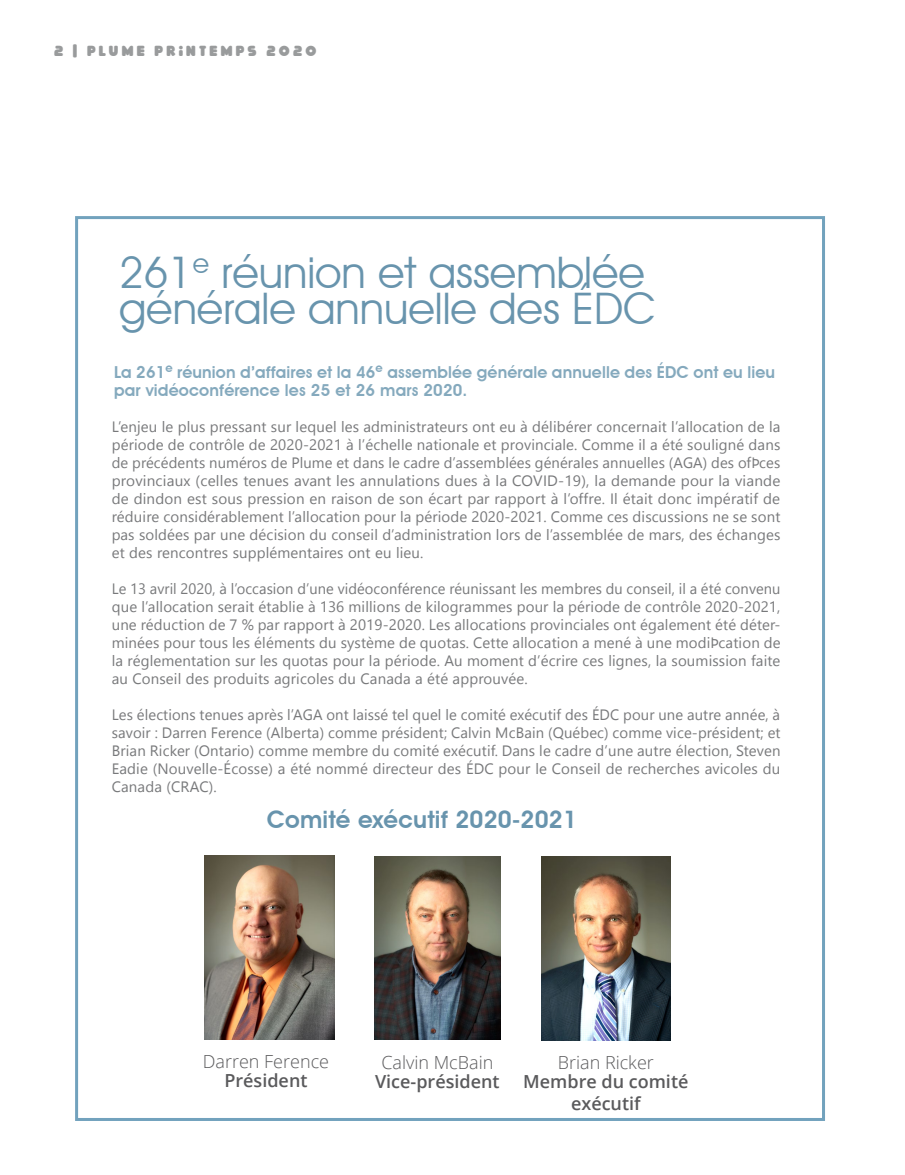
<style>
.page{position:relative;width:905px;height:1175px;background:#fff}
.page>*{position:absolute;margin:0;border:0;box-sizing:border-box;transform-origin:0 0}
.t1{font:43.5px/36px "Avant Garde IT Cby BT";color:#6894ad}
.t2{font:600 24px "Avant Garde IT Cby BT";letter-spacing:.01em;color:#6894ad}
.t3{font:600 18px/21.6px "Open Sans";color:#5a5a5c;text-align:center}
.t4{font:300 18px "Open Sans";color:#5a5a5c}
.t5{font:600 16.5px/18px "Avant Garde IT Cby BT";letter-spacing:.01em;color:#6694ad}
.t6{font:15px "Segoe UI Emoji";color:#78797b}
.t7{font:15px "Delicious";letter-spacing:.215em;color:#999b9c}
</style>
<div class="page">
<img style="left:205px;top:855px;width:129px;height:184px">
<img style="left:374px;top:856px;width:127px;height:184px">
<img style="left:541px;top:856px;width:129px;height:184px">
<p class="t7" style="left:54px;top:45px;width:264px">2 | PLUME PRINTEMPS 2020</p>
<h1 class="t1" style="left:119px;top:254px;width:538px">261<sup>e</sup> réunion et assemblée générale annuelle des ÉDC</h1>
<p class="t5" style="left:114px;top:363px;width:662px">La 261<sup>e</sup> réunion d’affaires et la 46<sup>e</sup> assemblée générale annuelle des ÉDC ont eu lieu par vidéoconférence les 25 et 26 mars 2020.</p>
<p class="t6" style="left:128px;top:418px;width:38px">■ ◆ ●</p>
<p class="t6" style="left:187px;top:418px;width:20px">●◆▲</p>
<p class="t6" style="left:232px;top:418px;width:129px">▲▲ ■▼ ▲◆ ● ❑◆ ● ● ▲</p>
<p class="t6" style="left:397px;top:418px;width:132px">■▲▼ ▼ ◆▲ □■▼ ◆ →</p>
<p class="t6" style="left:549px;top:418px;width:5px">●</p>
<p class="t6" style="left:641px;top:418px;width:103px">■ ▼ ● ●●□ ▼□■</p>
<p class="t6" style="left:769px;top:418px;width:5px">●</p>
<p class="t6" style="left:196px;top:436px;width:42px">□■▼ ●</p>
<p class="t6" style="left:397px;top:436px;width:76px">●● ■ ▼□■ ●</p>
<p class="t6" style="left:491px;top:436px;width:54px">▼ □❖■</p>
<p class="t6" style="left:642px;top:436px;width:96px">● ▼ ▲□◆● ■</p>
<p class="t6" style="left:185px;top:454px;width:42px">■▼▲ ■◆</p>
<p class="t6" style="left:344px;top:454px;width:49px">▼ ■▲ ●</p>
<p class="t6" style="left:551px;top:454px;width:115px">■ ●▲ ■■◆●●▲</p>
<p class="t6" style="left:126px;top:472px;width:31px">□❖■</p>
<p class="t6" style="left:175px;top:472px;width:326px">◆ ●● ▲ ▼ ■◆ ▲ ❖ ■▼ ● ▲ ■■◆● ▼□■▲ ◆ ▲ → ●</p>
<p class="t6" style="left:594px;top:472px;width:5px">●</p>
<p class="t6" style="left:650px;top:472px;width:115px">■ □◆ ● ❖ ■</p>
<p class="t6" style="left:147px;top:490px;width:97px">■ □■ ▲▼ ▲□◆▲</p>
<p class="t6" style="left:270px;top:490px;width:58px">▲▲ □■ ■</p>
<p class="t6" style="left:348px;top:490px;width:26px">▲□■</p>
<p class="t6" style="left:399px;top:490px;width:26px">▲□■</p>
<p class="t6" style="left:526px;top:490px;width:54px">□▼ → ●□</p>
<p class="t6" style="left:614px;top:490px;width:72px">● ▼ ▼ □■</p>
<p class="t6" style="left:134px;top:508px;width:62px">◆ □■▲</p>
<p class="t6" style="left:237px;top:508px;width:168px">● ■▼ ● ●●□ ▼ □■ □◆ ●</p>
<p class="t6" style="left:622px;top:508px;width:160px">▲ ▲ ◆▲▲ □■▲ ■ ▲ ▲□■▼</p>
<p class="t6" style="left:128px;top:526px;width:31px">▲ ▲□●</p>
<p class="t6" style="left:183px;top:526px;width:55px">▲ ◆■</p>
<p class="t6" style="left:277px;top:526px;width:102px">▲ □■ ◆ □■▲ ●</p>
<p class="t6" style="left:428px;top:526px;width:94px">■▲▼ ▼□■ ●□▲</p>
<p class="t6" style="left:546px;top:526px;width:29px">● ▲▲</p>
<p class="t6" style="left:603px;top:526px;width:5px">●</p>
<p class="t6" style="left:120px;top:544px;width:151px">▼ ▲ ■ □■▼ ▲ ▲◆ ●</p>
<p class="t6" style="left:337px;top:544px;width:84px">▲ □■▼ ◆ ● ◆</p>
<p class="t6" style="left:138px;top:580px;width:40px">✓ ❖ ●</p>
<p class="t6" style="left:219px;top:580px;width:27px">→ ●□</p>
<p class="t6" style="left:267px;top:580px;width:80px">▲ □■ ◆■ ❖</p>
<p class="t6" style="left:365px;top:580px;width:34px">□ □■</p>
<p class="t6" style="left:422px;top:580px;width:116px">■ ◆■▲▲ ■▼ ● ▲</p>
<p class="t6" style="left:595px;top:580px;width:92px">▲ ◆ □■▲ ● ●</p>
<p class="t6" style="left:708px;top:580px;width:73px">▼ □■❖ ■◆</p>
<p class="t6" style="left:112px;top:598px;width:114px">❑◆ ● ●●□ ▼ □■ ▲</p>
<p class="t6" style="left:249px;top:598px;width:88px">▼ ▼ ● → ✓</p>
<p class="t6" style="left:365px;top:598px;width:37px">●● □■▲</p>
<p class="t6" style="left:506px;top:598px;width:52px">▲ □◆ ●</p>
<p class="t6" style="left:652px;top:598px;width:42px">□■▼ ●</p>
<p class="t6" style="left:163px;top:616px;width:44px">◆ ▼□■</p>
<p class="t6" style="left:314px;top:616px;width:33px">□ ▼ →</p>
<p class="t6" style="left:444px;top:616px;width:194px">▲ ●●□ ▼ □■▲ □❖ ■ ● ▲ □■▼</p>
<p class="t6" style="left:665px;top:616px;width:65px">● ■▼ ▼</p>
<p class="t6" style="left:129px;top:634px;width:139px">■ ▲ □◆ ▼□◆▲ ● ▲ ●</p>
<p class="t6" style="left:295px;top:634px;width:80px">■▼▲ ◆ ▲ ▲▼➔</p>
<p class="t6" style="left:420px;top:634px;width:47px">❑◆□▼ ▲</p>
<p class="t6" style="left:520px;top:634px;width:59px">●●□ ▼ □■</p>
<p class="t6" style="left:614px;top:634px;width:51px">■ → ◆■</p>
<p class="t6" style="left:689px;top:634px;width:72px">□ ▼□■</p>
<p class="t6" style="left:182px;top:652px;width:191px">■▼ ▼ □■ ▲◆ ● ▲ ❑◆□▼ ▲ □◆ ●</p>
<p class="t6" style="left:411px;top:652px;width:80px">□ ◆ □</p>
<p class="t6" style="left:597px;top:652px;width:151px">▲ ● ■ ▲ ● ▲□◆ ▲▲□■</p>
<p class="t6" style="left:119px;top:670px;width:63px">◆ □■▲ ●</p>
<p class="t6" style="left:203px;top:670px;width:68px">▲ □ ◆▼▲</p>
<p class="t6" style="left:307px;top:670px;width:50px">□● ▲ ◆</p>
<p class="t6" style="left:378px;top:670px;width:10px">■</p>
<p class="t6" style="left:483px;top:670px;width:26px">□◆❖</p>
<p class="t6" style="left:127px;top:706px;width:118px">▲ ● ▼□■▲ ▼ ■◆ ▲</p>
<p class="t6" style="left:269px;top:706px;width:23px">➔▲ ●</p>
<p class="t6" style="left:326px;top:706px;width:173px">□■▼ ● ▲▲ ▼ ● ❑◆ ● ● □ ▼</p>
<p class="t6" style="left:632px;top:706px;width:45px">□◆ ◆■</p>
<p class="t6" style="left:112px;top:724px;width:31px">▲ ❖□</p>
<p class="t6" style="left:403px;top:724px;width:42px">▲ ■▼</p>
<p class="t6" style="left:468px;top:724px;width:25px">●❖■</p>
<p class="t6" style="left:720px;top:724px;width:62px">▲ ■▼ ▼</p>
<p class="t6" style="left:137px;top:742px;width:10px">■</p>
<p class="t6" style="left:210px;top:742px;width:65px">■▼ □ □</p>
<p class="t6" style="left:381px;top:742px;width:52px">◆ □ ▼</p>
<p class="t6" style="left:520px;top:742px;width:24px">■▲ ●</p>
<p class="t6" style="left:683px;top:742px;width:98px">● ▼□■ ▼❖■</p>
<p class="t6" style="left:169px;top:760px;width:42px">□◆❖ ●●</p>
<p class="t6" style="left:238px;top:760px;width:23px">□▲▲</p>
<p class="t6" style="left:298px;top:760px;width:37px">▼ ■□</p>
<p class="t6" style="left:507px;top:760px;width:33px">□◆ ●</p>
<p class="t6" style="left:561px;top:760px;width:41px">□■▲ ●</p>
<p class="t6" style="left:693px;top:760px;width:88px">▲ ❖ □●▲ ◆</p>
<p class="t6" style="left:129px;top:778px;width:10px">■</p>
<h2 class="t2" style="left:267px;top:805px;width:312px">Comité exécutif 2020-2021</h2>
<p class="t4" style="left:203px;top:1049px;width:128px">Darren Ference</p>
<p class="t3" style="left:224px;top:1069px;width:85px">Président</p>
<p class="t4" style="left:381px;top:1049px;width:114px">Calvin McBain</p>
<p class="t3" style="left:375px;top:1070px;width:126px">Vice-président</p>
<p class="t4" style="left:557px;top:1049px;width:98px">Brian Ricker</p>
<p class="t3" style="left:523px;top:1070px;width:167px">Membre du comité exécutif</p>
</div>
